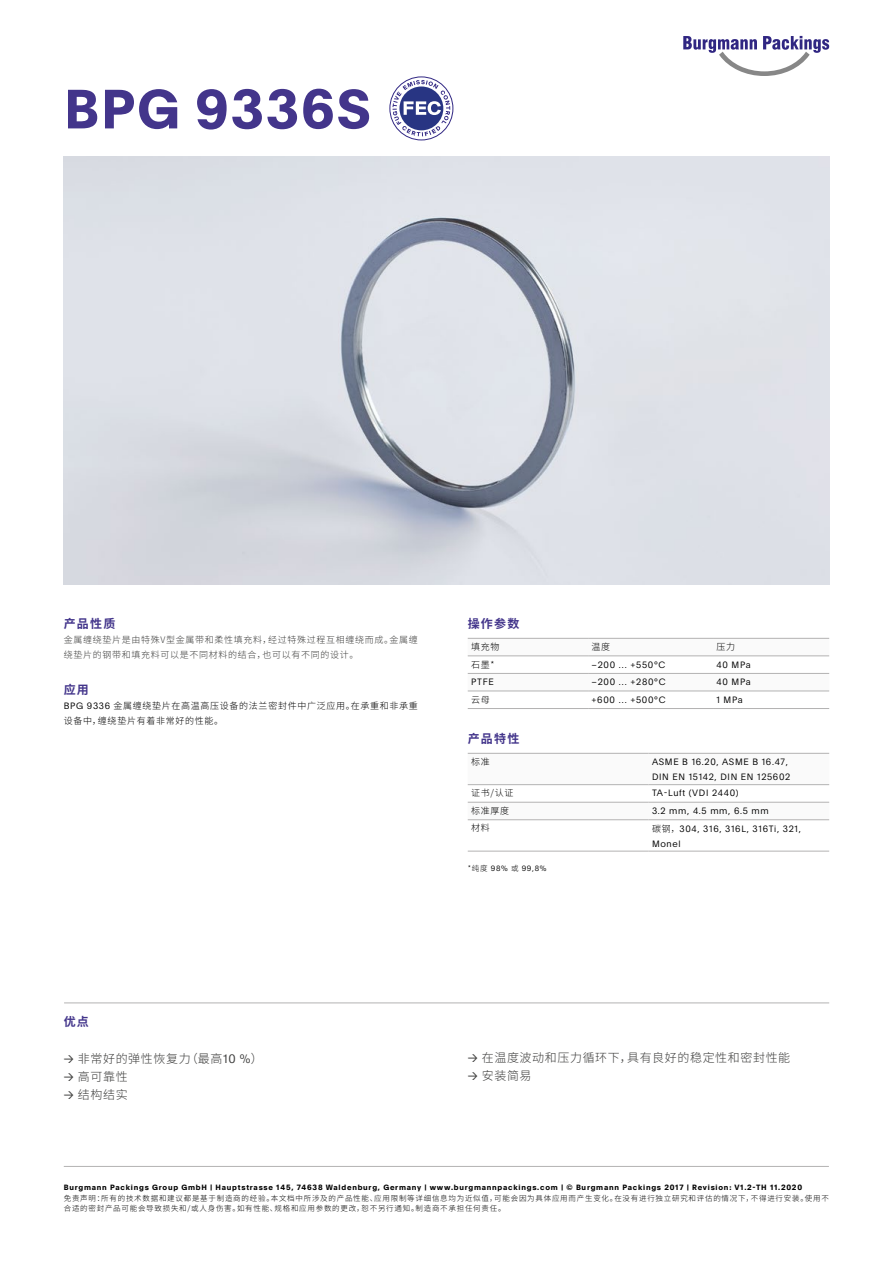
<style>
.page{position:relative;width:893px;height:1263px;background:#fff}
.page>*{position:absolute;margin:0;border:0;box-sizing:border-box;transform-origin:0 0}
.t1{font:700 54px "Plain";letter-spacing:.035em;color:#43358b}
.t2{font:300 12px "Noto Sans CJ Ksc";letter-spacing:.05em;color:#3c3c3b}
.t3{font:700 12px "Noto Sans CJ Ksc";letter-spacing:.1em;color:#43358b}
.t4{font:300 9px/15px "Plain";letter-spacing:.075em;color:#000}
.t5{font:300 9px/15px "Noto Sans CJ Ksc";letter-spacing:.075em;color:#000}
.t6{font:300 9px/15px "Noto Sans CJ Ksc";letter-spacing:.075em;color:#3c3c3b}
.t7{font:300 7.5px/10.5px "Noto Sans CJ Ksc";letter-spacing:.1em;color:#000}
.t8{font:700 7.5px "Plain";letter-spacing:.1em;color:#000}
.t9{font:300 7.5px "Plain";color:#000}
.s1{font-family:"Plain"}
.s2{font-family:"Noto Sans CJ Ksc"}
</style>
<div class="page">
<svg style="left:468px;top:655px;width:361px;height:36px"></svg>
<hr style="left:468px;top:638px;width:120px;height:1px;background:#b3b2b2">
<hr style="left:588px;top:638px;width:125px;height:1px;background:#b3b2b2">
<hr style="left:713px;top:638px;width:116px;height:1px;background:#b3b2b2">
<hr style="left:468px;top:656px;width:120px;height:1px;background:#b3b2b2">
<hr style="left:588px;top:656px;width:125px;height:1px;background:#b3b2b2">
<hr style="left:713px;top:656px;width:116px;height:1px;background:#b3b2b2">
<hr style="left:468px;top:673px;width:120px;height:1px;background:#b3b2b2">
<hr style="left:588px;top:673px;width:125px;height:1px;background:#b3b2b2">
<hr style="left:713px;top:673px;width:116px;height:1px;background:#b3b2b2">
<hr style="left:468px;top:691px;width:120px;height:1px;background:#b3b2b2">
<hr style="left:588px;top:691px;width:125px;height:1px;background:#b3b2b2">
<hr style="left:713px;top:691px;width:116px;height:1px;background:#b3b2b2">
<hr style="left:468px;top:708px;width:120px;height:1px;background:#b3b2b2">
<hr style="left:588px;top:708px;width:125px;height:1px;background:#b3b2b2">
<hr style="left:713px;top:708px;width:116px;height:1px;background:#b3b2b2">
<svg style="left:468px;top:785px;width:361px;height:17px"></svg>
<hr style="left:468px;top:753px;width:180px;height:1px;background:#b3b2b2">
<hr style="left:648px;top:753px;width:181px;height:1px;background:#b3b2b2">
<hr style="left:468px;top:784px;width:180px;height:1px;background:#b3b2b2">
<hr style="left:648px;top:784px;width:181px;height:1px;background:#b3b2b2">
<hr style="left:468px;top:802px;width:180px;height:1px;background:#b3b2b2">
<hr style="left:648px;top:802px;width:181px;height:1px;background:#b3b2b2">
<hr style="left:468px;top:819px;width:180px;height:1px;background:#b3b2b2">
<hr style="left:648px;top:819px;width:181px;height:1px;background:#b3b2b2">
<hr style="left:468px;top:851px;width:180px;height:1px;background:#b3b2b2">
<hr style="left:648px;top:851px;width:181px;height:1px;background:#b3b2b2">
<img style="left:64px;top:157px;width:765px;height:428px">
<hr style="left:64px;top:1003px;width:765px;height:1px;background:#b3b2b2">
<hr style="left:64px;top:1166px;width:765px;height:1px;background:#b3b2b2">
<svg style="left:683px;top:36px;width:146px;height:40px"></svg>
<svg style="left:390px;top:77px;width:63px;height:63px"></svg>
<div style="left:389px;top:77px;width:64px;height:63px;border:1px solid #312783;border-radius:50%"></div>
<svg style="left:392px;top:80px;width:58px;height:56px"></svg>
<h1 class="t1" style="left:64px;top:70px;width:308px">BPG 9336S</h1>
<h2 class="t3" style="left:64px;top:617px;width:53px">产品性质</h2>
<p class="t6" style="left:64px;top:633px;width:355px">金属缠绕垫片是由特殊V型金属带和柔性填充料，经过特殊过程互相缠绕而成。金属缠绕垫片的钢带和填充料可以是不同材料的结合，也可以有不同的设计。</p>
<h2 class="t3" style="left:64px;top:683px;width:27px">应用</h2>
<p class="t5" style="left:64px;top:699px;width:356px"><span class="s1">BPG 9336</span> 金属缠绕垫片在高温高压设备的法兰密封件中广泛应用。在承重和非承重设备中，缠绕垫片有着非常好的性能。</p>
<h2 class="t3" style="left:468px;top:617px;width:53px">操作参数</h2>
<p class="t5" style="left:471px;top:639px;width:30px">填充物</p>
<p class="t5" style="left:592px;top:639px;width:20px">温度</p>
<p class="t5" style="left:716px;top:639px;width:20px">压力</p>
<p class="t5" style="left:471px;top:657px;width:25px">石墨*</p>
<p class="t4" style="left:592px;top:656px;width:75px">–200 … +550°C</p>
<p class="t4" style="left:716px;top:656px;width:36px">40 MPa</p>
<p class="t4" style="left:471px;top:674px;width:24px">PTFE</p>
<p class="t4" style="left:592px;top:674px;width:75px">–200 … +280°C</p>
<p class="t4" style="left:716px;top:674px;width:36px">40 MPa</p>
<p class="t5" style="left:471px;top:692px;width:20px">云母</p>
<p class="t4" style="left:592px;top:692px;width:75px">+600 … +500°C</p>
<p class="t4" style="left:716px;top:692px;width:28px">1 MPa</p>
<h2 class="t3" style="left:468px;top:732px;width:53px">产品特性</h2>
<p class="t5" style="left:471px;top:754px;width:20px">标准</p>
<p class="t4" style="left:652px;top:754px;width:140px">ASME B 16.20, ASME B 16.47,<br>DIN EN 15142, DIN EN 125602</p>
<p class="t5" style="left:471px;top:786px;width:44px">证书/认证</p>
<p class="t4" style="left:652px;top:785px;width:88px">TA-Luft (VDI 2440)</p>
<p class="t5" style="left:471px;top:803px;width:40px">标准厚度</p>
<p class="t4" style="left:652px;top:803px;width:118px">3.2 mm, 4.5 mm, 6.5 mm</p>
<p class="t5" style="left:471px;top:821px;width:20px">材料</p>
<p class="t4" style="left:652px;top:820px;width:150px"><span class="s2">碳钢，</span>304, 316, 316L, 316Ti, 321,<br>Monel</p>
<p class="t9" style="left:468px;top:863px;width:80px"><span class="s2">*纯度</span> 98% <span class="s2">或</span> 99,8%</p>
<h2 class="t3" style="left:64px;top:1015px;width:27px">优点</h2>
<h2 class="t2" style="left:64px;top:1051px;width:200px"><span class="s1">→</span> 非常好的弹性恢复力（最高<span class="s1">10 %</span>）</h2>
<h2 class="t2" style="left:64px;top:1069px;width:65px"><span class="s1">→</span> 高可靠性</h2>
<h2 class="t2" style="left:64px;top:1087px;width:65px"><span class="s1">→</span> 结构结实</h2>
<h2 class="t2" style="left:468px;top:1051px;width:324px"><span class="s1">→</span> 在温度波动和压力循环下，具有良好的稳定性和密封性能</h2>
<h2 class="t2" style="left:468px;top:1069px;width:65px"><span class="s1">→</span> 安装简易</h2>
<p class="t8" style="left:64px;top:1182px;width:740px">Burgmann Packings Group GmbH | Hauptstrasse 145, 74638 Waldenburg, Germany | www.burgmannpackings.com | © Burgmann Packings 2017 | Revision: V1.2-TH 11.2020</p>
<p class="t7" style="left:64px;top:1193px;width:766px">免责声明：所有的技术数据和建议都是基于制造商的经验。本文档中所涉及的产品性能、应用限制等详细信息均为近似值，可能会因为具体应用而产生变化。在没有进行独立研究和评估的情况下，不得进行安装。使用不合适的密封产品可能会导致损失和/或人身伤害。如有性能、规格和应用参数的更改，恕不另行通知。制造商不承担任何责任。</p>
</div>
